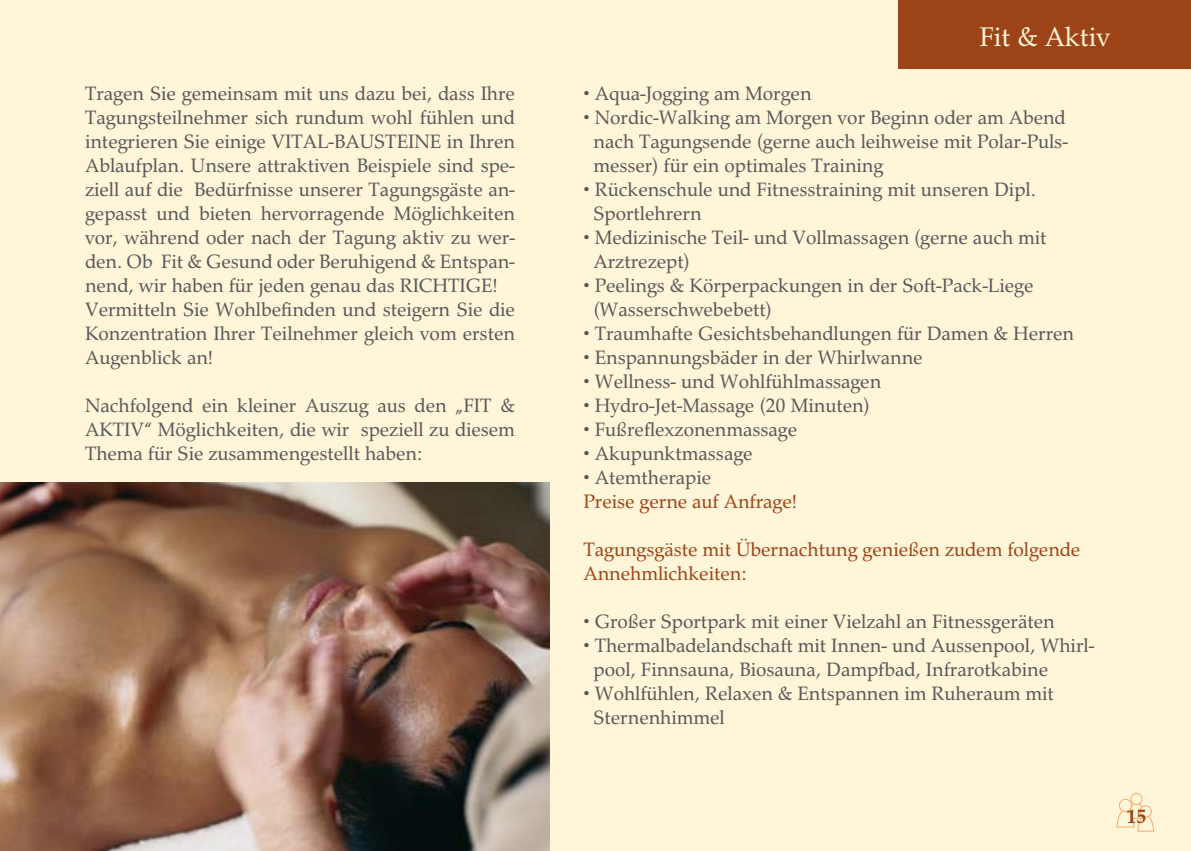
<style>
.page{position:relative;width:1191px;height:851px;background:#fff}
.page>*{position:absolute;margin:0;border:0;box-sizing:border-box;transform-origin:0 0}
.t1{font:28px "Palladio";color:#fff5d8}
.t2{font:20px/24px "Palladio";color:#58585a}
.t3{font:20px/24px "Palladio";color:#9c4417}
.t4{font:700 20px "Palladio";color:#9c4417}
</style>
<div class="page">
<div style="left:0;top:0;width:1191px;height:850px;background:#fff5d8"></div>
<div style="left:1130px;top:792px;width:12px;height:12px;border:1px solid #f6ad6e;border-radius:50%"></div>
<div style="left:1119px;top:798px;width:13px;height:13px;border:1px solid #f6ad6e;border-radius:50%"></div>
<svg style="left:1116px;top:801px;width:38px;height:31px"></svg>
<div style="left:1140px;top:805px;width:11px;height:11px;background:#fff5d8;border-radius:50%"></div>
<div style="left:1139px;top:805px;width:12px;height:12px;border:1px solid #f6ad6e;border-radius:50%"></div>
<div style="left:898px;top:0;width:293px;height:69px;background:#9c4417"></div>
<img style="left:0;top:482px;width:549px;height:368px">
<p class="t2" style="left:85px;top:81px;width:431px">Tragen Sie gemeinsam mit uns dazu bei, dass Ihre Tagungsteilnehmer sich rundum wohl fühlen und integrieren Sie einige VITAL-BAUSTEINE in Ihren Ablaufplan. Unsere attraktiven Beispiele sind spe&shy;ziell auf die Bedürfnisse unserer Tagungsgäste an&shy;gepasst und bieten hervorragende Möglichkeiten vor, während oder nach der Tagung aktiv zu wer&shy;den. Ob Fit &amp; Gesund oder Beruhigend &amp; Entspan&shy;nend, wir haben für jeden genau das RICHTIGE!<br>Vermitteln Sie Wohlbefinden und steigern Sie die Konzentration Ihrer Teilnehmer gleich vom ersten Augenblick an!</p>
<p class="t2" style="left:85px;top:393px;width:431px;text-align:justify">Nachfolgend ein kleiner Auszug aus den „FIT &amp; AKTIV“ Möglichkeiten, die wir speziell zu diesem Thema für Sie zusammengestellt haben:</p>
<h1 class="t1" style="left:979px;top:20px;width:132px">Fit &amp; Aktiv</h1>
<p class="t2" style="left:583px;top:81px;width:229px">• Aqua-Jogging am Morgen</p>
<p class="t2" style="left:593px;top:105px;width:476px;text-align:justify;text-indent:-10px">• Nordic-Walking am Morgen vor Beginn oder am Abend nach Tagungsende (gerne auch leihweise mit Polar-Puls&shy;messer) für ein optimales Training</p>
<p class="t2" style="left:593px;top:177px;width:444px;text-indent:-10px">• Rückenschule und Fitnesstraining mit unseren Dipl.<br>Sportlehrern</p>
<p class="t2" style="left:593px;top:225px;width:454px;text-indent:-10px">• Medizinische Teil- und Vollmassagen (gerne auch mit<br>Arztrezept)</p>
<p class="t2" style="left:593px;top:273px;width:441px;text-indent:-10px">• Peelings &amp; Körperpackungen in der Soft-Pack-Liege (Wasserschwebebett)</p>
<p class="t2" style="left:583px;top:321px;width:492px">• Traumhafte Gesichtsbehandlungen für Damen &amp; Herren</p>
<p class="t2" style="left:583px;top:345px;width:340px">• Enspannungsbäder in der Whirlwanne</p>
<p class="t2" style="left:583px;top:369px;width:299px">• Wellness- und Wohlfühlmassagen</p>
<p class="t2" style="left:583px;top:393px;width:288px">• Hydro-Jet-Massage (20 Minuten)</p>
<p class="t2" style="left:583px;top:417px;width:215px">• Fußreflexzonenmassage</p>
<p class="t2" style="left:583px;top:441px;width:171px">• Akupunktmassage</p>
<p class="t2" style="left:583px;top:465px;width:129px">• Atemtherapie</p>
<p class="t3" style="left:583px;top:489px;width:215px">Preise gerne auf Anfrage!</p>
<p class="t3" style="left:583px;top:537px;width:498px">Tagungsgäste mit Übernachtung genießen zudem folgende<br>Annehmlichkeiten:</p>
<p class="t2" style="left:583px;top:609px;width:473px">• Großer Sportpark mit einer Vielzahl an Fitnessgeräten</p>
<p class="t2" style="left:593px;top:633px;width:502px;text-indent:-10px">• Thermalbadelandschaft mit Innen- und Aussenpool, Whirl&shy;pool, Finnsauna, Biosauna, Dampfbad, Infrarotkabine</p>
<p class="t2" style="left:593px;top:681px;width:462px;text-indent:-10px">• Wohlfühlen, Relaxen &amp; Entspannen im Ruheraum mit<br>Sternenhimmel</p>
<p class="t4" style="left:1126px;top:803px;width:22px">15</p>
</div>
